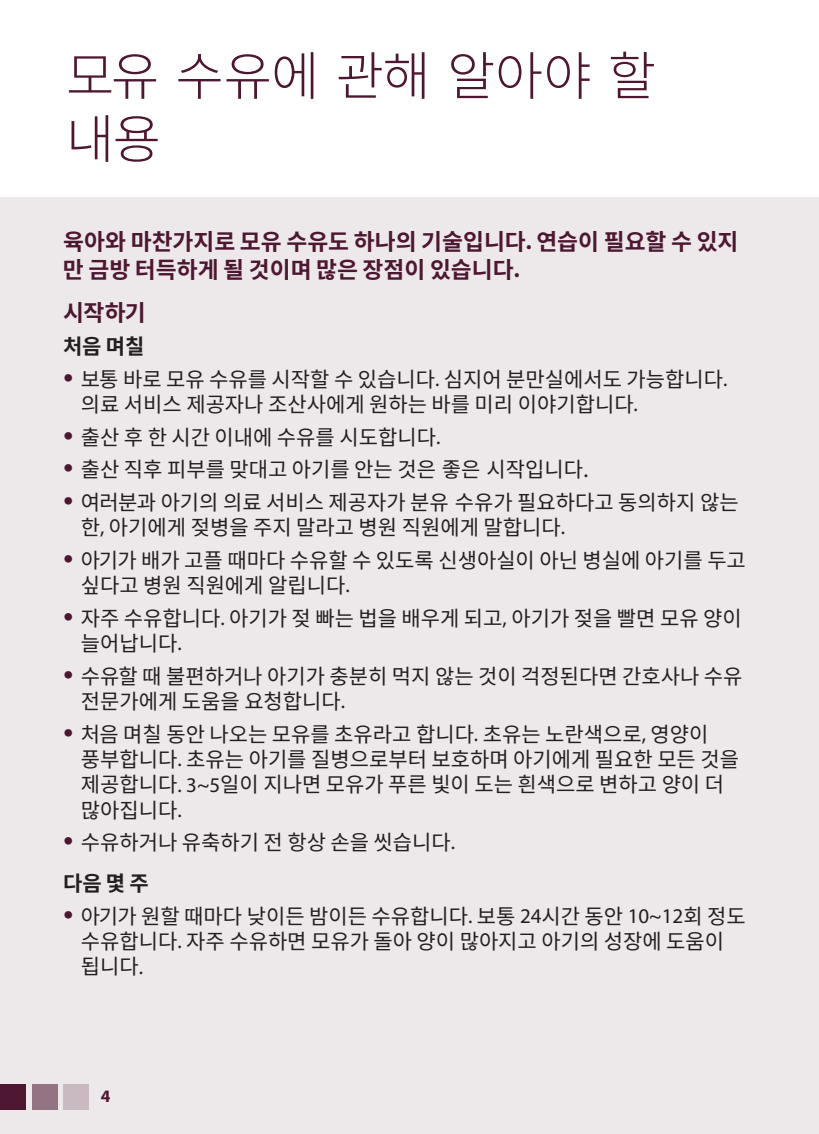
<style>
.page{position:relative;width:819px;height:1134px;background:#ede8ea}
.page>*{position:absolute;margin:0;border:0;box-sizing:border-box;transform-origin:0 0}
.t1{font:300 52.5px/63px "Noto Sans CJ Kkr";letter-spacing:-.015em;color:#4d1731}
.t2{font:700 22.75px/27.3px "Noto Sans CJ Kkr";color:#4d1731}
.t3{font:21px/25.2px "Noto Sans CJ Kkr";color:#231f20}
.t4{font:700 21px "Noto Sans CJ Kkr";color:#231f20}
.t5{font:700 17.5px "Myriad Pro";color:#4d1731}
.s1{font-family:"Myriad Pro"}
.s2{font-family:"News Gothic Std";color:#4d1731}
.s3{font-weight:700}
</style>
<div class="page">
<div style="left:0;top:1084px;width:26px;height:26px;background:#4d1731"></div>
<div style="left:32px;top:1084px;width:26px;height:26px;background:#947483"></div>
<div style="left:63px;top:1084px;width:26px;height:26px;background:#c9b9c1"></div>
<div style="left:0;top:0;width:819px;height:197px;background:#fff"></div>
<h1 class="t1" style="left:66px;top:46px;width:592px">모유 수유에 관해 알아야 할 내용</h1>
<p class="t2" style="left:63px;top:229px;width:677px">육아와 마찬가지로 모유 수유도 하나의 기술입니다<span class="s1">.</span> 연습이 필요할 수 있지 만 금방 터득하게 될 것이며 많은 장점이 있습니다<span class="s1">.</span></p>
<p class="t2" style="left:63px;top:299px;width:84px">시작하기</p>
<p class="t4" style="left:63px;top:334px;width:83px">처음 며칠</p>
<p class="t3" style="left:81px;top:367px;width:646px;text-indent:-18px"><span class="s2">•</span> 보통 바로 모유 수유를 시작할 수 있습니다<span class="s1">.</span> 심지어 분만실에서도 가능합니다<span class="s1">. </span>의료 서비스 제공자나 조산사에게 원하는 바를 미리 이야기합니다<span class="s1">.</span></p>
<p class="t3" style="left:63px;top:425px;width:377px"><span class="s2">•</span> 출산 후 한 시간 이내에 수유를 시도합니다<span class="s1">.</span></p>
<p class="t3" style="left:63px;top:458px;width:527px"><span class="s2">•</span> 출산 직후 피부를 맞대고 아기를 안는 것은 좋은 시작입니다.</p>
<p class="t3" style="left:81px;top:490px;width:659px;text-indent:-18px"><span class="s2">•</span> 여러분과 아기의 의료 서비스 제공자가 분유 수유가 필요하다고 동의하지 않는 한<span class="s1">,</span> 아기에게 젖병을 주지 말라고 병원 직원에게 말합니다<span class="s1">.</span></p>
<p class="t3" style="left:81px;top:548px;width:667px;text-indent:-18px"><span class="s2">•</span> 아기가 배가 고플 때마다 수유할 수 있도록 신생아실이 아닌 병실에 아기를 두고 싶다고 병원 직원에게 알립니다<span class="s1">.</span></p>
<p class="t3" style="left:81px;top:606px;width:662px;text-indent:-18px"><span class="s2">•</span> 자주 수유합니다<span class="s1">.</span> 아기가 젖 빠는 법을 배우게 되고<span class="s1">,</span> 아기가 젖을 빨면 모유 양이 늘어납니다<span class="s1">.</span></p>
<p class="t3" style="left:81px;top:664px;width:663px;text-indent:-18px"><span class="s2">•</span> 수유할 때 불편하거나 아기가 충분히 먹지 않는 것이 걱정된다면 간호사나 수유 전문가에게 도움을 요청합니다<span class="s1">.</span></p>
<p class="t3" style="left:81px;top:722px;width:660px;text-indent:-18px"><span class="s2">•</span> 처음 며칠 동안 나오는 모유를 초유라고 합니다<span class="s1">.</span> 초유는 노란색으로<span class="s1">,</span> 영양이 풍부합니다<span class="s1">.</span> 초유는 아기를 질병으로부터 보호하며 아기에게 필요한 모든 것을 제공합니다<span class="s1">. 3~5</span>일이 지나면 모유가 푸른 빛이 도는 흰색으로 변하고 양이 더 많아집니다<span class="s1">.</span></p>
<p class="t3" style="left:63px;top:823px;width:392px;line-height:40.9px"><span class="s2">•</span> 수유하거나 유축하기 전 항상 손을 씻습니다<span class="s1">. </span><span class="s3">다음몇주</span></p>
<p class="t3" style="left:81px;top:904px;width:666px;text-indent:-18px"><span class="s2">•</span> 아기가 원할 때마다 낮이든 밤이든 수유합니다<span class="s1">.</span> 보통 <span class="s1">24</span>시간 동안 <span class="s1">10~12</span>회 정도 수유합니다<span class="s1">.</span> 자주 수유하면 모유가 돌아 양이 많아지고 아기의 성장에 도움이 됩니다<span class="s1">.</span></p>
<p class="t5" style="left:101px;top:1084px;width:11px">4</p>
</div>
